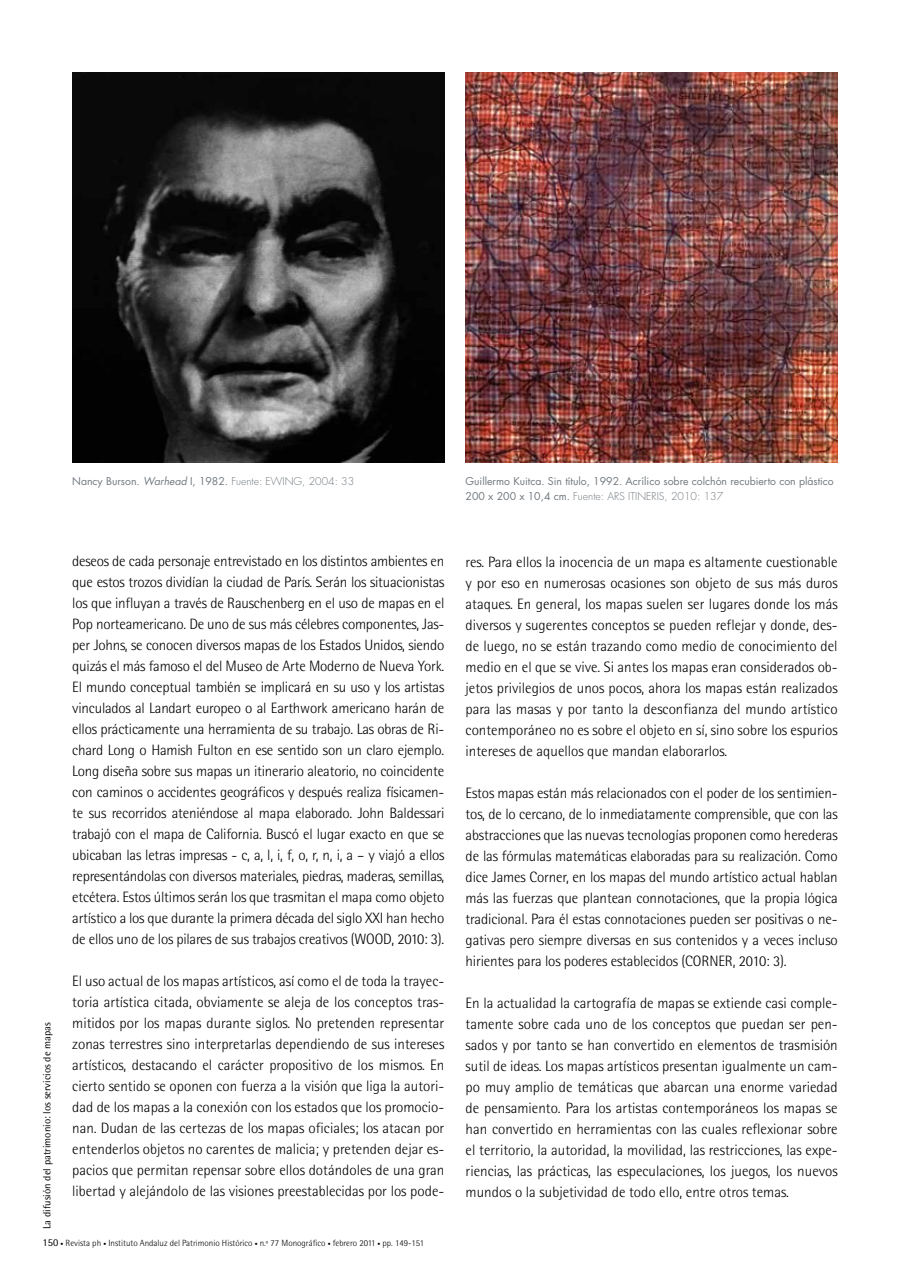
<style>
.page{position:relative;width:910px;height:1280px;background:#fff}
.page>*{position:absolute;margin:0;border:0;box-sizing:border-box;transform-origin:0 0}
.t1{font:300 15px/21px "Rotis Semi Sans";color:#000;text-align:justify}
.t2{font:10.5px/15px "Futura";color:#72797f}
.t3{font:300 10.5px "Futura";color:#72797f}
.t4{font:10.5px "Rotis Semi Sans";color:#000}
.t5{font:300 9px "Rotis Semi Sans";color:#000}
.s1{font-weight:400}
.s2{font-weight:400;font-style:italic}
.s3{font-weight:300}
.s4{font-weight:400;font-size:10.5px}
.s5{font-size:6px}
</style>
<div class="page">
<img style="left:72px;top:72px;width:372px;height:390px">
<img style="left:466px;top:72px;width:372px;height:391px">
<p class="t3" style="left:72px;top:474px;width:283px"><span class="s1">Nancy Burson.</span> <span class="s2">Warhead</span> <span class="s1">I, 1982.</span> Fuente: EWING, 2004: 33</p>
<p class="t2" style="left:466px;top:473px;width:370px">Guillermo Kuitca. Sin título, 1992. Acrílico sobre colchón recubierto con plástico<br>200 x 200 x 10,4 cm. <span class="s3">Fuente: ARS ITINERIS, 2010: 137</span></p>
<p class="t1" style="left:72px;top:550px;width:374px">deseos de cada personaje entrevistado en los distintos ambientes en que estos trozos dividían la ciudad de París. Serán los situacionistas los que influyan a través de Rauschenberg en el uso de mapas en el Pop norteamericano. De uno de sus más célebres componentes, Jas&shy;per Johns, se conocen diversos mapas de los Estados Unidos, siendo quizás el más famoso el del Museo de Arte Moderno de Nueva York.<br>El mundo conceptual también se implicará en su uso y los artistas vinculados al Landart europeo o al Earthwork americano harán de ellos prácticamente una herramienta de su trabajo. Las obras de Ri&shy;chard Long o Hamish Fulton en ese sentido son un claro ejemplo.<br>Long diseña sobre sus mapas un itinerario aleatorio, no coincidente con caminos o accidentes geográficos y después realiza físicamen&shy;te sus recorridos ateniéndose al mapa elaborado. John Baldessari trabajó con el mapa de California. Buscó el lugar exacto en que se ubicaban las letras impresas - c, a, l, i, f, o, r, n, i, a – y viajó a ellos representándolas con diversos materiales, piedras, maderas, semillas, etcétera. Estos últimos serán los que trasmitan el mapa como objeto artístico a los que durante la primera década del siglo XXI han hecho de ellos uno de los pilares de sus trabajos creativos (WOOD, 2010: 3).</p>
<p class="t1" style="left:72px;top:970px;width:374px">El uso actual de los mapas artísticos, así como el de toda la trayec&shy;toria artística citada, obviamente se aleja de los conceptos tras&shy;mitidos por los mapas durante siglos. No pretenden representar zonas terrestres sino interpretarlas dependiendo de sus intereses artísticos, destacando el carácter propositivo de los mismos. En cierto sentido se oponen con fuerza a la visión que liga la autori&shy;dad de los mapas a la conexión con los estados que los promocio&shy;nan. Dudan de las certezas de los mapas oficiales; los atacan por entenderlos objetos no carentes de malicia; y pretenden dejar es&shy;pacios que permitan repensar sobre ellos dotándoles de una gran libertad y alejándolo de las visiones preestablecidas por los pode-</p>
<p class="t4" style="left:41px;top:1229px;width:208px;rotate:-90deg">La difusión del patrimonio: los servicios de mapas</p>
<p class="t5" style="left:43px;top:1238px;width:383px"><span class="s4">150</span> <span class="s5">•</span> Revista ph <span class="s5">•</span> Instituto Andaluz del Patrimonio Histórico <span class="s5">•</span> n.º 77 Monográfico <span class="s5">•</span> febrero 2011 <span class="s5">•</span> pp. 149-151</p>
<p class="t1" style="left:466px;top:551px;width:374px">res. Para ellos la inocencia de un mapa es altamente cuestionable y por eso en numerosas ocasiones son objeto de sus más duros ataques. En general, los mapas suelen ser lugares donde los más diversos y sugerentes conceptos se pueden reflejar y donde, des&shy;de luego, no se están trazando como medio de conocimiento del medio en el que se vive. Si antes los mapas eran considerados ob&shy;jetos privilegios de unos pocos, ahora los mapas están realizados para las masas y por tanto la desconfianza del mundo artístico contemporáneo no es sobre el objeto en sí, sino sobre los espurios intereses de aquellos que mandan elaborarlos.</p>
<p class="t1" style="left:466px;top:782px;width:374px">Estos mapas están más relacionados con el poder de los sentimien&shy;tos, de lo cercano, de lo inmediatamente comprensible, que con las abstracciones que las nuevas tecnologías proponen como herederas de las fórmulas matemáticas elaboradas para su realización. Como dice James Corner, en los mapas del mundo artístico actual hablan más las fuerzas que plantean connotaciones, que la propia lógica tradicional. Para él estas connotaciones pueden ser positivas o ne&shy;gativas pero siempre diversas en sus contenidos y a veces incluso hirientes para los poderes establecidos (CORNER, 2010: 3).</p>
<p class="t1" style="left:466px;top:992px;width:374px">En la actualidad la cartografía de mapas se extiende casi comple&shy;tamente sobre cada uno de los conceptos que puedan ser pen&shy;sados y por tanto se han convertido en elementos de trasmisión sutil de ideas. Los mapas artísticos presentan igualmente un cam&shy;po muy amplio de temáticas que abarcan una enorme variedad de pensamiento. Para los artistas contemporáneos los mapas se han convertido en herramientas con las cuales reflexionar sobre el territorio, la autoridad, la movilidad, las restricciones, las expe&shy;riencias, las prácticas, las especulaciones, los juegos, los nuevos mundos o la subjetividad de todo ello, entre otros temas.</p>
</div>
